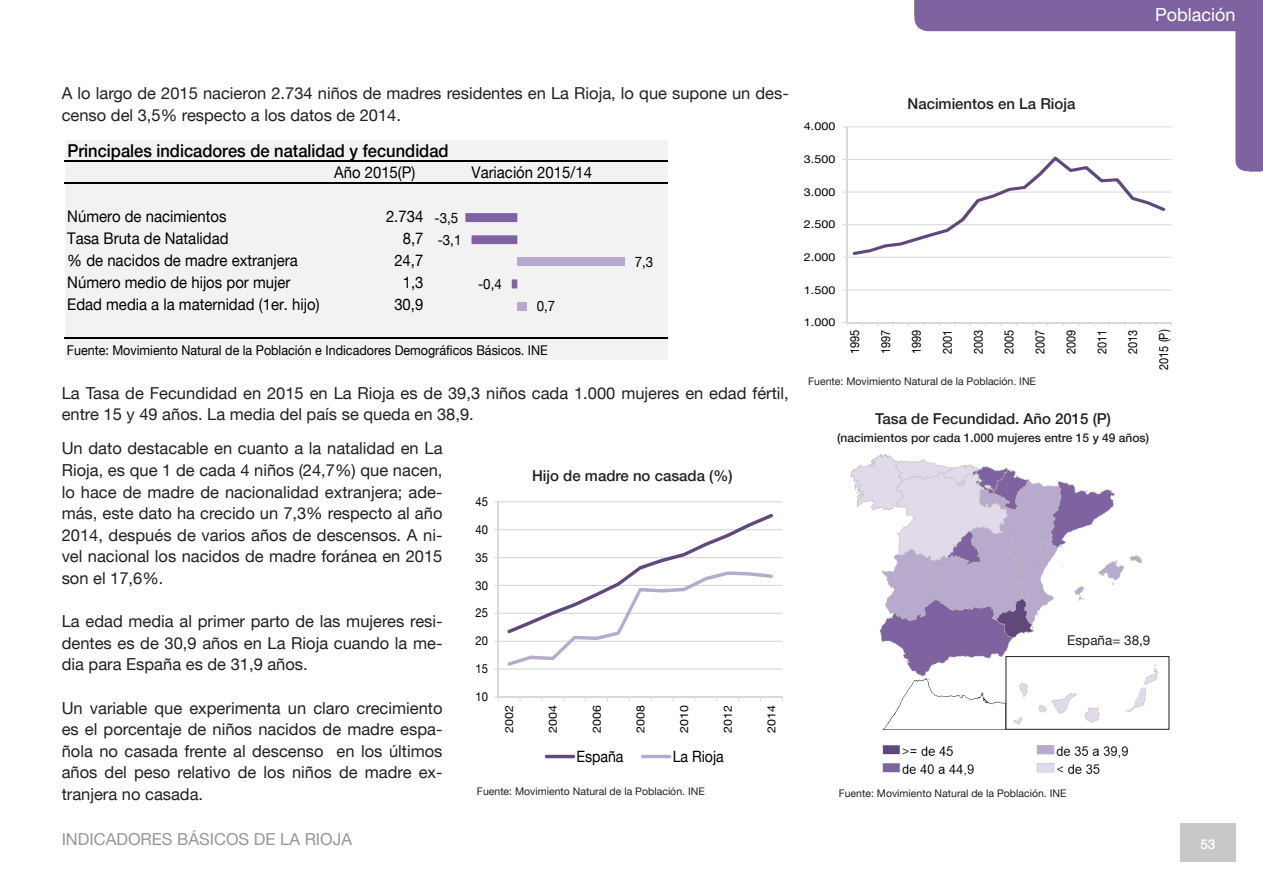
<style>
.page{position:relative;width:1263px;height:893px;background:#fff}
.page>*{position:absolute;margin:0;border:0;box-sizing:border-box;transform-origin:0 0}
.t1{font:18px "Helvetica Neue LT";color:#fff}
.t2{font:500 17.7px "Helvetica Neue LT";color:#000;scale:.93 1}
.texto_diseño_simplif{font:16.5px/21.6px "Helvetica Neue LT";color:#231f20;text-align:justify}
.t3{font:16.5px "Helvetica Neue LT";color:#969696}
.t4{font:16.05px "Helvetica Neue LT";color:#000;scale:.93 1}
.t5{font:15.6px "Helvetica Neue LT";letter-spacing:.005em;color:#000;scale:.91 1}
.titulos_graficos_sim{font:500 15px "Helvetica Neue LT";color:#231f20}
.t6{font:14.4px/22.2px "Helvetica Neue LT";color:#000;scale:.93 1}
.t7{font:13.8px "Helvetica Neue LT";letter-spacing:.005em;color:#000;scale:1.14 1}
.t8{font:13.5px "Helvetica Neue LT";color:#000;scale:.93 1}
.texto_diseño_simplif-2{font:13.5px "Helvetica Neue LT";color:#231f20}
.t9{font:500 13.5px "Helvetica Neue LT";color:#fff}
.t10{font:12.6px "Helvetica Neue LT";color:#000;scale:.88 1}
.t11{font:12.45px "Helvetica Neue LT";color:#000;scale:.91 1}
.titulos_graficos_sim-2{font:500 12px "Helvetica Neue LT";color:#231f20}
.t12{font:11.25px "Helvetica Neue LT";color:#000;scale:1.1 1}
.t13{font:10.95px "Helvetica Neue LT";letter-spacing:.005em;color:#000;scale:1.14 1}
.fuentes_de_graficos{font:10.5px "Helvetica Neue LT";color:#231f20}
</style>
<div class="page">
<div style="left:1180px;top:823px;width:55px;height:39px;background:#c8c8c8"></div>
<div style="left:65px;top:140px;width:602px;height:220px;background:#f2f2f2"></div>
<hr style="left:64px;top:160px;width:603px;height:2px;background:#000">
<hr style="left:64px;top:182px;width:603px;height:2px;background:#000">
<hr style="left:64px;top:337px;width:603px;height:1px;background:#000">
<div style="left:517px;top:257px;width:108px;height:9px;background:#b8aacc"></div>
<div style="left:517px;top:302px;width:10px;height:8px;background:#b8aacc"></div>
<svg style="left:465px;top:213px;width:52px;height:75px"></svg>
<hr style="left:498px;top:668px;width:284px;height:2px;background:#d9d9d9">
<hr style="left:498px;top:641px;width:284px;height:1px;background:#d9d9d9">
<hr style="left:498px;top:613px;width:284px;height:1px;background:#d9d9d9">
<hr style="left:498px;top:585px;width:284px;height:1px;background:#d9d9d9">
<hr style="left:498px;top:557px;width:284px;height:1px;background:#d9d9d9">
<hr style="left:498px;top:529px;width:284px;height:1px;background:#d9d9d9">
<hr style="left:498px;top:501px;width:284px;height:1px;background:#d9d9d9">
<hr style="left:498px;top:502px;width:1px;height:195px;background:#d9d9d9">
<hr style="left:498px;top:696px;width:284px;height:1px;background:#d9d9d9">
<svg style="left:495px;top:696px;width:4px;height:5px"></svg>
<svg style="left:507px;top:514px;width:266px;height:152px"></svg>
<hr style="left:545px;top:755px;width:30px;height:3px;background:#60497a;border-radius:2px">
<hr style="left:641px;top:755px;width:30px;height:3px;background:#b8aacc;border-radius:2px">
<hr style="left:847px;top:289px;width:324px;height:1px;background:#d9d9d9">
<hr style="left:846px;top:127px;width:1px;height:195px;background:#d9d9d9">
<hr style="left:847px;top:322px;width:324px;height:1px;background:#d9d9d9">
<svg style="left:843px;top:0;width:420px;height:258px"></svg>
<img style="left:850px;top:454px;width:320px;height:322px">
<div style="left:1006px;top:656px;width:163px;height:74px;border:1px solid #231f20"></div>
<p class="t1" style="left:1155px;top:4px;width:82px">Población</p>
<p class="texto_diseño_simplif" style="left:62px;top:82px;width:729px">A lo largo de 2015 nacieron 2.734 niños de madres residentes en La Rioja, lo que supone un des&shy;censo del 3,5% respecto a los datos de 2014.</p>
<p class="t2" style="left:67px;top:140px;width:411px">Principales indicadores de natalidad y fecundidad</p>
<p class="t4" style="left:334px;top:163px;width:89px">Año 2015(P)</p>
<p class="t4" style="left:67px;top:207px;width:173px">Número de nacimientos</p>
<p class="t4" style="left:386px;top:207px;width:42px">2.734</p>
<p class="t4" style="left:67px;top:229px;width:175px">Tasa Bruta de Natalidad</p>
<p class="t4" style="left:403px;top:229px;width:24px">8,7</p>
<p class="t4" style="left:67px;top:251px;width:249px">% de nacidos de madre extranjera</p>
<p class="t4" style="left:394px;top:251px;width:33px">24,7</p>
<p class="t4" style="left:67px;top:273px;width:241px">Número medio de hijos por mujer</p>
<p class="t4" style="left:403px;top:273px;width:24px">1,3</p>
<p class="t4" style="left:67px;top:295px;width:273px">Edad media a la maternidad (1er. hijo)</p>
<p class="t4" style="left:394px;top:295px;width:33px">30,9</p>
<p class="t8" style="left:67px;top:342px;width:519px">Fuente: Movimiento Natural de la Población e Indicadores Demográficos Básicos. INE</p>
<p class="t4" style="left:472px;top:163px;width:131px">Variación 2015/14</p>
<p class="t6" style="left:435px;top:206px;width:30px">-3,5 -3,1</p>
<p class="t6" style="left:478px;top:273px;width:27px">-0,4</p>
<p class="t6" style="left:537px;top:295px;width:21px">0,7</p>
<p class="t6" style="left:635px;top:251px;width:21px">7,3</p>
<p class="texto_diseño_simplif" style="left:62px;top:382px;width:729px">La Tasa de Fecundidad en 2015 en La Rioja es de 39,3 niños cada 1.000 mujeres en edad fértil, entre 15 y 49 años. La media del país se queda en 38,9.</p>
<p class="texto_diseño_simplif" style="left:62px;top:437px;width:382px">Un dato destacable en cuanto a la natalidad en La Rioja, es que 1 de cada 4 niños (24,7%) que nacen, lo hace de madre de nacionalidad extranjera; ade&shy;más, este dato ha crecido un 7,3% respecto al año 2014, después de varios años de descensos. A ni&shy;vel nacional los nacidos de madre foránea en 2015 son el 17,6%.</p>
<p class="texto_diseño_simplif" style="left:62px;top:610px;width:382px">La edad media al primer parto de las mujeres resi&shy;dentes es de 30,9 años en La Rioja cuando la me&shy;dia para España es de 31,9 años.</p>
<p class="texto_diseño_simplif" style="left:62px;top:697px;width:382px">Un variable que experimenta un claro crecimiento es el porcentaje de niños nacidos de madre espa&shy;ñola no casada frente al descenso en los últimos años del peso relativo de los niños de madre ex&shy;tranjera no casada.</p>
<p class="t5" style="left:545px;top:462px;width:212px">Hijos de madre no casada (%)</p>
<p class="titulos_graficos_sim" style="left:532px;top:467px;width:202px">Hijo de madre no casada (%)</p>
<p class="t11" style="left:475px;top:494px;width:15px">45</p>
<p class="t11" style="left:475px;top:522px;width:15px">40</p>
<p class="t11" style="left:475px;top:550px;width:15px">35</p>
<p class="t11" style="left:475px;top:578px;width:15px">30</p>
<p class="t11" style="left:475px;top:606px;width:15px">25</p>
<p class="t11" style="left:475px;top:633px;width:15px">20</p>
<p class="t11" style="left:475px;top:661px;width:15px">15</p>
<p class="t11" style="left:475px;top:689px;width:15px">10</p>
<p class="t12" style="left:502px;top:733px;width:27px;rotate:-90deg">2002</p>
<p class="t12" style="left:546px;top:733px;width:27px;rotate:-90deg">2004</p>
<p class="t12" style="left:590px;top:733px;width:27px;rotate:-90deg">2006</p>
<p class="t12" style="left:634px;top:733px;width:27px;rotate:-90deg">2008</p>
<p class="t12" style="left:677px;top:733px;width:27px;rotate:-90deg">2010</p>
<p class="t12" style="left:721px;top:733px;width:27px;rotate:-90deg">2012</p>
<p class="t12" style="left:765px;top:733px;width:27px;rotate:-90deg">2014</p>
<p class="t5" style="left:576px;top:747px;width:53px">España</p>
<p class="t5" style="left:673px;top:747px;width:58px">La Rioja</p>
<p class="fuentes_de_graficos" style="left:477px;top:785px;width:229px">Fuente: Movimiento Natural de la Población. INE</p>
<p class="t3" style="left:62px;top:829px;width:292px">INDICADORES BÁSICOS DE LA RIOJA</p>
<p class="t13" style="left:804px;top:120px;width:29px">4.000</p>
<p class="t13" style="left:804px;top:153px;width:29px">3.500</p>
<p class="t13" style="left:804px;top:185px;width:29px">3.000</p>
<p class="t13" style="left:804px;top:218px;width:29px">2.500</p>
<p class="t13" style="left:804px;top:250px;width:29px">2.000</p>
<p class="t13" style="left:804px;top:283px;width:29px">1.500</p>
<p class="t13" style="left:804px;top:316px;width:29px">1.000</p>
<p class="titulos_graficos_sim" style="left:907px;top:94px;width:169px">Nacimientos en La Rioja</p>
<p class="t7" style="left:901px;top:100px;width:151px">Nacimientos en La Rioja</p>
<p class="t10" style="left:847px;top:354px;width:29px;rotate:-90deg">1995</p>
<p class="t10" style="left:878px;top:354px;width:29px;rotate:-90deg">1997</p>
<p class="t10" style="left:909px;top:354px;width:29px;rotate:-90deg">1999</p>
<p class="t10" style="left:940px;top:354px;width:29px;rotate:-90deg">2001</p>
<p class="t10" style="left:971px;top:354px;width:29px;rotate:-90deg">2003</p>
<p class="t10" style="left:1002px;top:354px;width:29px;rotate:-90deg">2005</p>
<p class="t10" style="left:1032px;top:354px;width:29px;rotate:-90deg">2007</p>
<p class="t10" style="left:1063px;top:354px;width:29px;rotate:-90deg">2009</p>
<p class="t10" style="left:1094px;top:354px;width:29px;rotate:-90deg">2011</p>
<p class="t10" style="left:1125px;top:354px;width:29px;rotate:-90deg">2013</p>
<p class="t10" style="left:1156px;top:370px;width:48px;rotate:-90deg">2015 (P)</p>
<p class="fuentes_de_graficos" style="left:808px;top:375px;width:229px">Fuente: Movimiento Natural de la Población. INE</p>
<p class="titulos_graficos_sim" style="left:875px;top:410px;width:237px">Tasa de Fecundidad. Año 2015 (P)</p>
<p class="titulos_graficos_sim-2" style="left:837px;top:431px;width:313px">(nacimientos por cada 1.000 mujeres entre 15 y 49 años)</p>
<p class="texto_diseño_simplif-2" style="left:1067px;top:632px;width:85px">España= 38,9</p>
<p class="fuentes_de_graficos" style="left:839px;top:786px;width:229px">Fuente: Movimiento Natural de la Población. INE</p>
<p class="t9" style="left:1200px;top:836px;width:17px">53</p>
</div>
